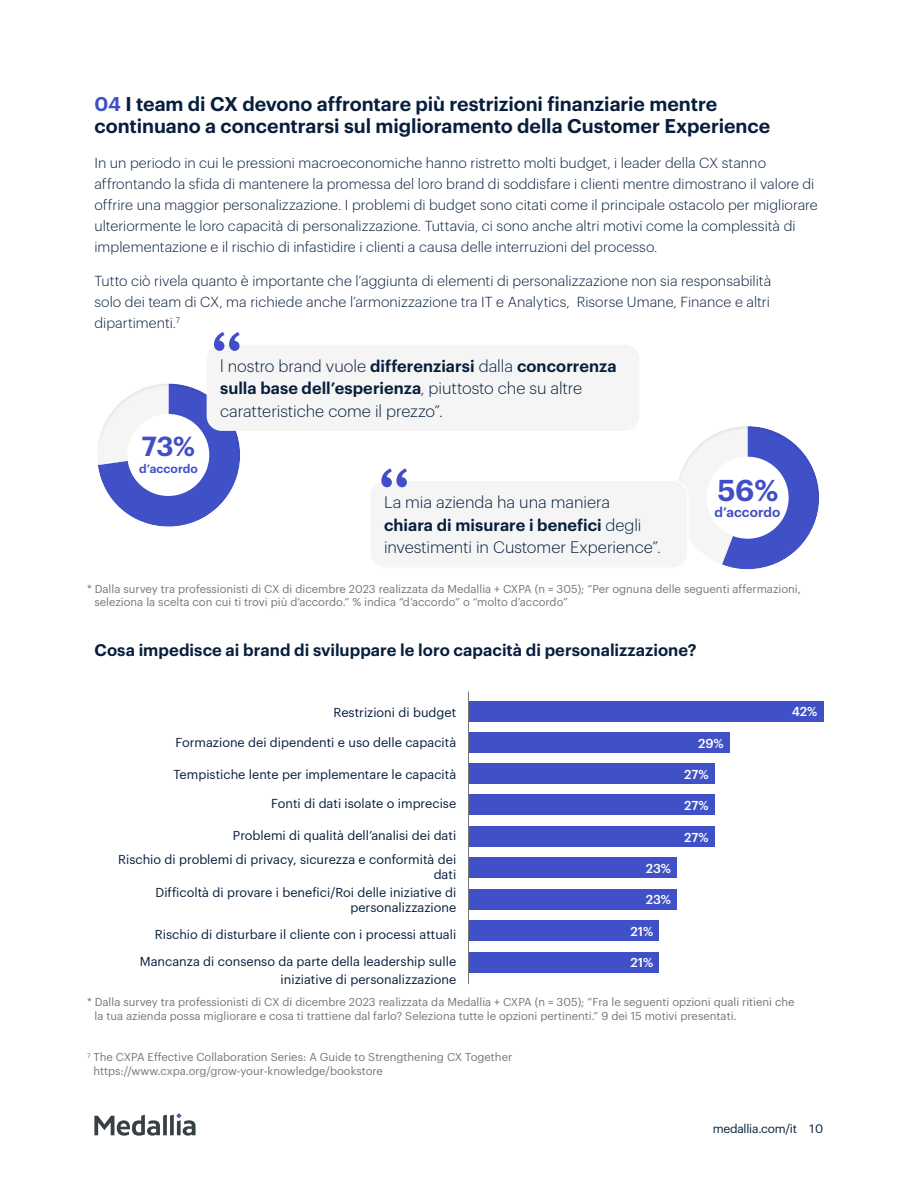
<style>
.page{position:relative;width:918px;height:1188px;background:#fff}
.page>*{position:absolute;margin:0;border:0;box-sizing:border-box;transform-origin:0 0}
.t1{font:84.3px "Andale Mono";color:#404fc7}
.t2{font:600 29.55px "Graphik";color:#404fc7}
.t3{font:600 27px "Graphik";color:#404fc7}
.t4{font:600 19.5px/22.5px "Graphik";color:#071e3c}
.t5{font:600 16.5px "Graphik";color:#071e3c}
.t6{font:300 16.35px/22.5px "Graphik";letter-spacing:-.005em;color:#071e3c}
.t7{font:300 14.25px/21px "Graphik";letter-spacing:.005em;color:#071e3c}
.t8{font:600 13.5px "Graphik";color:#4050c6}
.t9{font:12.75px/15.3px "Graphik";color:#071e3c;text-align:right}
.t10{font:500 12.75px "Graphik";color:#fff}
.t11{font:12px "Graphik";letter-spacing:-.02em;color:#071e3c}
.t12{font:600 12px "Graphik";letter-spacing:.005em;color:#4050c6}
.t13{font:11.25px/13.5px "Graphik";color:#777}
.s1{color:#4050c6}
.s2{font-weight:600}
</style>
<div class="page">
<div style="left:96px;top:450px;width:145px;height:78px;background:#fff;opacity:.08"></div>
<div style="left:96px;top:383px;width:145px;height:87px;background:#000;opacity:.08"></div>
<div style="left:675px;top:493px;width:145px;height:77px;background:#fff;opacity:.08"></div>
<div style="left:675px;top:425px;width:145px;height:135px;background:#000;opacity:.08"></div>
<div style="left:207px;top:345px;width:432px;height:86px;background:#f5f5f5;border-radius:15px"></div>
<div style="left:469px;top:701px;width:355px;height:20px;background:#4050c6"></div>
<div style="left:469px;top:732px;width:261px;height:21px;background:#4050c6"></div>
<div style="left:469px;top:764px;width:246px;height:20px;background:#4050c6"></div>
<div style="left:469px;top:795px;width:246px;height:20px;background:#4050c6"></div>
<div style="left:469px;top:826px;width:246px;height:21px;background:#4050c6"></div>
<div style="left:469px;top:858px;width:208px;height:20px;background:#4050c6"></div>
<div style="left:469px;top:889px;width:208px;height:20px;background:#4050c6"></div>
<div style="left:469px;top:920px;width:190px;height:21px;background:#4050c6"></div>
<div style="left:469px;top:952px;width:190px;height:20px;background:#4050c6"></div>
<hr style="left:468px;top:692px;width:1px;height:292px;background:#777">
<div style="left:370px;top:480px;width:318px;height:88px;background:#f5f5f5;border-radius:16px"></div>
<div style="left:369px;top:480px;width:320px;height:89px;border:2px solid #fff;border-radius:16px"></div>
<svg style="left:94px;top:1113px;width:102px;height:23px"></svg>
<h3 class="t4" style="left:94px;top:91px;width:677px"><span class="s1">04</span> I team di CX devono affrontare più restrizioni finanziarie mentre continuano a concentrarsi sul miglioramento della Customer Experience</h3>
<p class="t7" style="left:94px;top:151px;width:725px">In un periodo in cui le pressioni macroeconomiche hanno ristretto molti budget, i leader della CX stanno affrontando la sfida di mantenere la promessa del loro brand di soddisfare i clienti mentre dimostrano il valore di offrire una maggior personalizzazione. I problemi di budget sono citati come il principale ostacolo per migliorare ulteriormente le loro capacità di personalizzazione. Tuttavia, ci sono anche altri motivi come la complessità di implementazione e il rischio di infastidire i clienti a causa delle interruzioni del processo.</p>
<p class="t7" style="left:94px;top:269px;width:678px;text-align:justify">Tutto ciò rivela quanto è importante che l’aggiunta di elementi di personalizzazione non sia responsabilità solo dei team di CX, ma richiede anche l’armonizzazione tra IT e Analytics, Risorse Umane, Finance e altri dipartimenti.<sup>7</sup></p>
<h1 class="t1" style="left:202px;top:307px;width:52px">“</h1>
<h3 class="t3" style="left:142px;top:426px;width:55px">73%</h3>
<p class="t12" style="left:139px;top:459px;width:60px">d’accordo</p>
<p class="t6" style="left:220px;top:353px;width:398px">l nostro brand vuole <span class="s2">differenziarsi</span> dalla <span class="s2">concorrenza sulla base dell’esperienza</span>, piuttosto che su altre caratteristiche come il prezzo”.</p>
<h1 class="t1" style="left:369px;top:444px;width:52px">“</h1>
<p class="t6" style="left:384px;top:490px;width:278px">La mia azienda ha una maniera <span class="s2">chiara di misurare i benefici</span> degli investimenti in Customer Experience”.</p>
<h2 class="t2" style="left:717px;top:468px;width:63px">56%</h2>
<p class="t8" style="left:715px;top:501px;width:67px">d’accordo</p>
<p class="t13" style="left:95px;top:581px;width:708px;text-indent:-8px">* Dalla survey tra professionisti di CX di dicembre 2023 realizzata da Medallia + CXPA (n = 305); “Per ognuna delle seguenti affermazioni, seleziona la scelta con cui ti trovi più d’accordo.” % indica “d’accordo” o “molto d’accordo”</p>
<p class="t5" style="left:94px;top:638px;width:603px">Cosa impedisce ai brand di sviluppare le loro capacità di personalizzazione?</p>
<p class="t9" style="left:334px;top:704px;width:124px">Restrizioni di budget</p>
<p class="t9" style="left:176px;top:734px;width:282px">Formazione dei dipendenti e uso delle capacità</p>
<p class="t9" style="left:173px;top:766px;width:284px">Tempistiche lente per implementare le capacità</p>
<p class="t9" style="left:271px;top:795px;width:187px">Fonti di dati isolate o imprecise</p>
<p class="t9" style="left:233px;top:826px;width:225px">Problemi di qualità dell’analisi dei dati</p>
<p class="t9" style="left:118px;top:851px;width:340px">Rischio di problemi di privacy, sicurezza e conformità dei dati</p>
<p class="t9" style="left:156px;top:884px;width:302px">Difficoltà di provare i benefici/Roi delle iniziative di personalizzazione</p>
<p class="t9" style="left:155px;top:926px;width:303px">Rischio di disturbare il cliente con i processi attuali</p>
<p class="t9" style="left:140px;top:952px;width:318px;line-height:18px">Mancanza di consenso da parte della leadership sulle iniziative di personalizzazione</p>
<p class="t10" style="left:646px;top:859px;width:27px">23%</p>
<p class="t10" style="left:646px;top:890px;width:27px">23%</p>
<p class="t10" style="left:630px;top:921px;width:24px">21%</p>
<p class="t10" style="left:630px;top:953px;width:24px">21%</p>
<p class="t10" style="left:698px;top:733px;width:27px">29%</p>
<p class="t10" style="left:684px;top:765px;width:26px">27%</p>
<p class="t10" style="left:684px;top:796px;width:26px">27%</p>
<p class="t10" style="left:684px;top:827px;width:26px">27%</p>
<p class="t10" style="left:792px;top:702px;width:27px">42%</p>
<p class="t13" style="left:95px;top:995px;width:702px;text-indent:-8px">* Dalla survey tra professionisti di CX di dicembre 2023 realizzata da Medallia + CXPA (n = 305); “Fra le seguenti opzioni quali ritieni che la tua azienda possa migliorare e cosa ti trattiene dal farlo? Seleziona tutte le opzioni pertinenti.” 9 dei 15 motivi presentati.</p>
<p class="t13" style="left:93px;top:1050px;width:420px;text-indent:-6px"><sup>7</sup> The CXPA Effective Collaboration Series: A Guide to Strengthening CX Together https://www.cxpa.org/grow-your-knowledge/bookstore</p>
<p class="t11" style="left:713px;top:1120px;width:112px">medallia.com/it 10</p>
</div>
